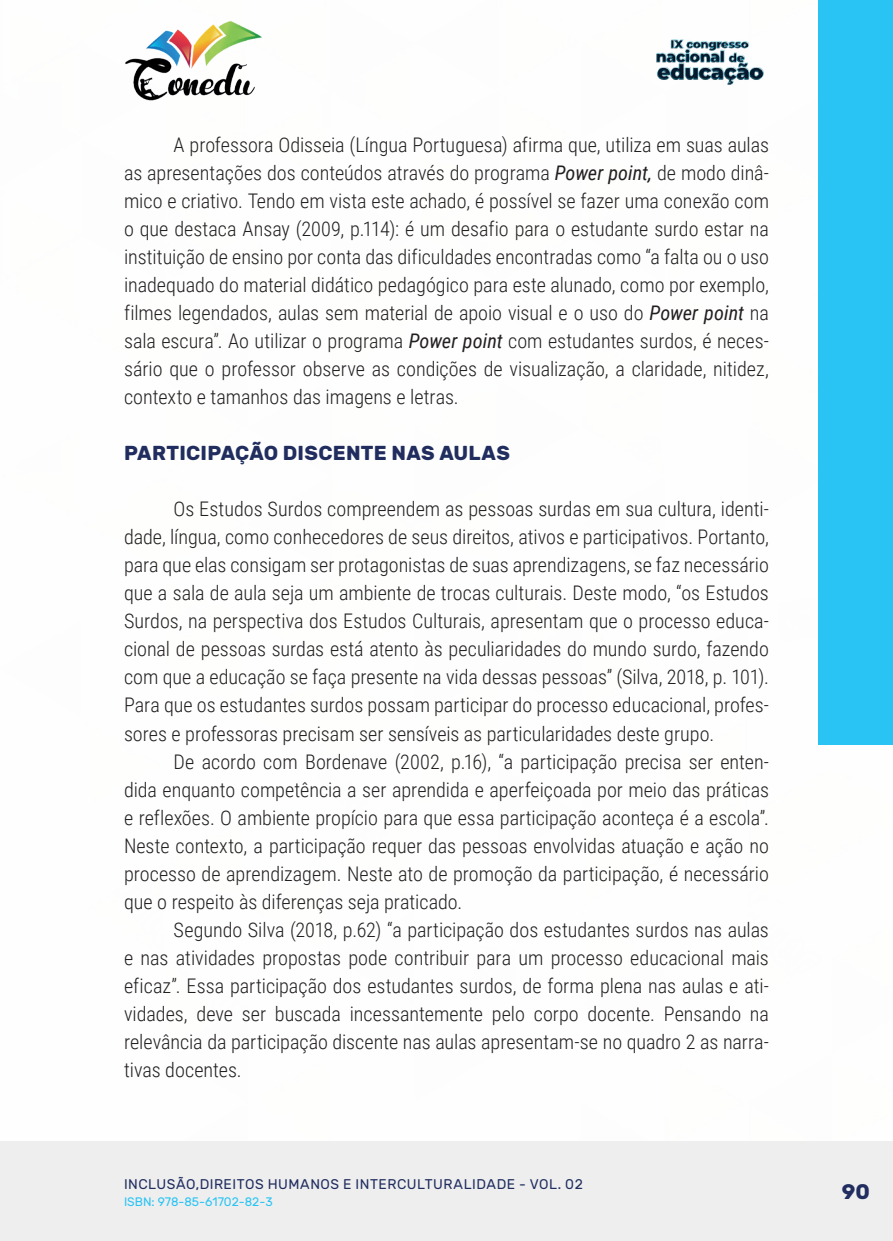
<style>
.page{position:relative;width:893px;height:1241px;background:#fff}
.page>*{position:absolute;margin:0;border:0;box-sizing:border-box;transform-origin:0 0}
.t1{font:700 21px "Rubik";color:#202d5e}
._9_CORPO{font:300 20.12px/28px "Roboto Condensed";color:#231f20;text-align:justify}
._11_SUBTITULO_2{font:700 20.12px "Rubik";letter-spacing:.01em;color:#202d5e}
.t2{font:14px "Rubik";letter-spacing:.035em;color:#202d5e}
.t3{font:12.25px "Rubik";color:#29c4f3}
.s1{font-weight:400;font-style:italic}
</style>
<div class="page">
<div style="left:0;top:1141px;width:893px;height:99px;background:#eeeeef"></div>
<div style="left:819px;top:0;width:74px;height:744px;background:#29c4f3"></div>
<img style="left:125px;top:20px;width:137px;height:81px">
<img style="left:656px;top:39px;width:108px;height:46px">
<p class="_9_CORPO" style="left:124px;top:130px;width:646px;text-indent:50px">A professora Odisseia (Língua Portuguesa) afirma que, utiliza em suas aulas as apresentações dos conteúdos através do programa <span class="s1">Power point,</span> de modo dinâ&shy;mico e criativo. Tendo em vista este achado, é possível se fazer uma conexão com o que destaca Ansay (2009, p.114): é um desafio para o estudante surdo estar na instituição de ensino por conta das dificuldades encontradas como “a falta ou o uso inadequado do material didático pedagógico para este alunado, como por exemplo, filmes legendados, aulas sem material de apoio visual e o uso do <span class="s1">Power point</span> na sala escura”. Ao utilizar o programa <span class="s1">Power point</span> com estudantes surdos, é neces&shy;sário que o professor observe as condições de visualização, a claridade, nitidez, contexto e tamanhos das imagens e letras.</p>
<p class="_11_SUBTITULO_2" style="left:124px;top:441px;width:387px">PARTICIPAÇÃO DISCENTE NAS AULAS</p>
<p class="_9_CORPO" style="left:124px;top:494px;width:646px;text-indent:50px">Os Estudos Surdos compreendem as pessoas surdas em sua cultura, identi&shy;dade, língua, como conhecedores de seus direitos, ativos e participativos. Portanto, para que elas consigam ser protagonistas de suas aprendizagens, se faz necessário que a sala de aula seja um ambiente de trocas culturais. Deste modo, “os Estudos Surdos, na perspectiva dos Estudos Culturais, apresentam que o processo educa&shy;cional de pessoas surdas está atento às peculiaridades do mundo surdo, fazendo com que a educação se faça presente na vida dessas pessoas” (Silva, 2018, p. 101).<br>Para que os estudantes surdos possam participar do processo educacional, profes&shy;sores e professoras precisam ser sensíveis as particularidades deste grupo.</p>
<p class="_9_CORPO" style="left:124px;top:746px;width:646px;text-indent:50px">De acordo com Bordenave (2002, p.16), “a participação precisa ser enten&shy;dida enquanto competência a ser aprendida e aperfeiçoada por meio das práticas e reflexões. O ambiente propício para que essa participação aconteça é a escola”.<br>Neste contexto, a participação requer das pessoas envolvidas atuação e ação no processo de aprendizagem. Neste ato de promoção da participação, é necessário que o respeito às diferenças seja praticado.</p>
<p class="_9_CORPO" style="left:124px;top:914px;width:646px;text-indent:50px">Segundo Silva (2018, p.62) “a participação dos estudantes surdos nas aulas e nas atividades propostas pode contribuir para um processo educacional mais eficaz”. Essa participação dos estudantes surdos, de forma plena nas aulas e ati&shy;vidades, deve ser buscada incessantemente pelo corpo docente. Pensando na relevância da participação discente nas aulas apresentam-se no quadro 2 as narra&shy;tivas docentes.</p>
<p class="t2" style="left:124px;top:1175px;width:460px">INCLUSÃO,DIREITOS HUMANOS E INTERCULTURALIDADE - VOL. 02</p>
<p class="t3" style="left:124px;top:1194px;width:150px">ISBN: 978-85-61702-82-3</p>
<p class="t1" style="left:842px;top:1179px;width:30px">90</p>
</div>
